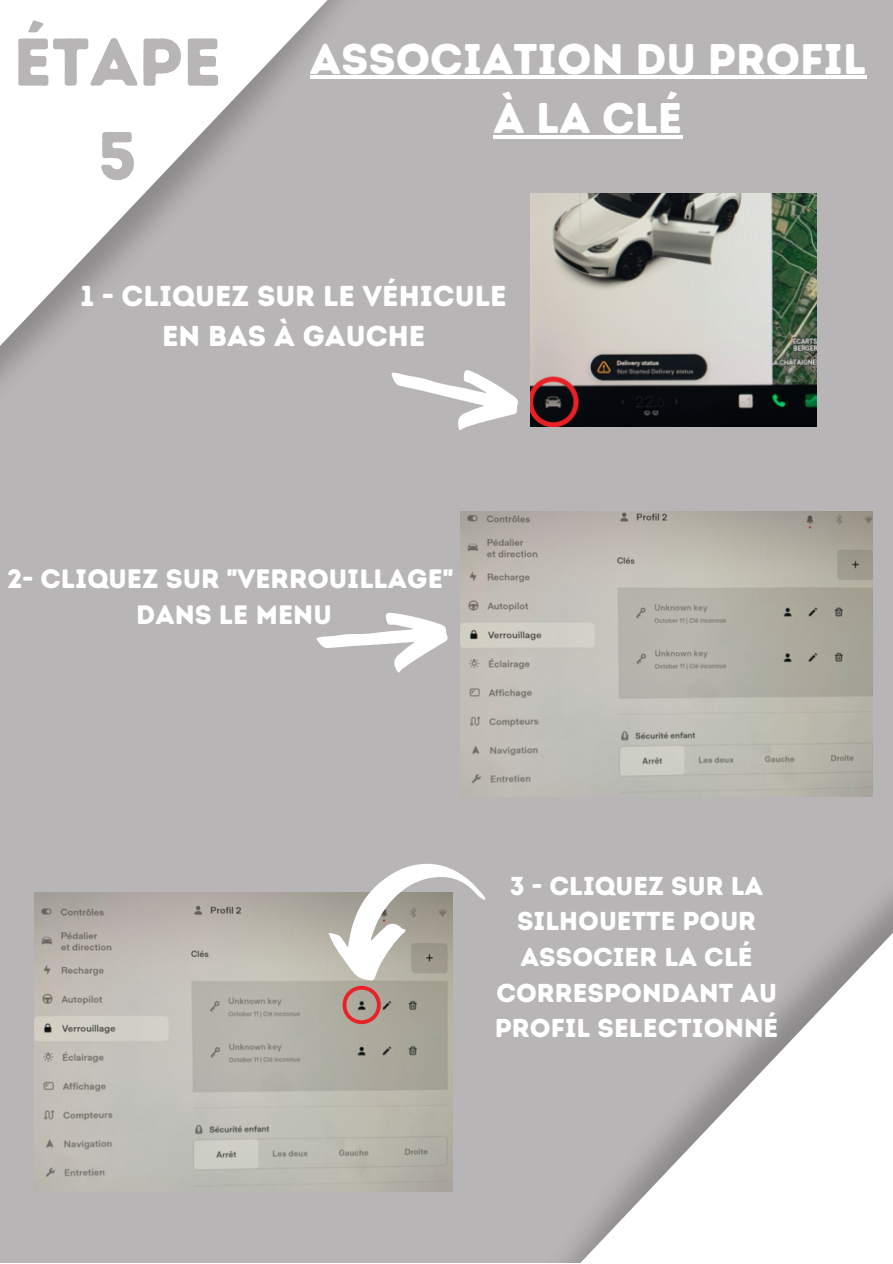
<style>
.page{position:relative;width:893px;height:1264px;background:#fff}
.page>*{position:absolute;margin:0;border:0;box-sizing:border-box;transform-origin:0 0}
.t1{font:67.35px/93.4px "Intro Rust Base";color:#b8b5b6;text-align:center}
.t2{font:42.9px/59.4px "Intro Rust Base";color:#fff;text-align:center}
.t3{font:28.8px/39.6px "Intro Rust Base";color:#fff;text-align:center}
.t4{font:26.55px/36.6px "Intro Rust Base";color:#fff;text-align:center}
.t5{font:25.95px/35.7px "Intro Rust Base";color:#fff;text-align:center}
</style>
<div class="page">
<div style="left:0;top:0;width:892px;height:1262px;background:#b8b5b6"></div>
<svg style="left:0;top:0;width:444px;height:383px"></svg>
<svg style="left:463px;top:676px;width:429px;height:586px"></svg>
<img style="left:460px;top:511px;width:412px;height:285px">
<img style="left:530px;top:194px;width:286px;height:232px">
<svg style="left:381px;top:348px;width:137px;height:82px"></svg>
<svg style="left:316px;top:612px;width:132px;height:61px"></svg>
<img style="left:35px;top:892px;width:418px;height:299px">
<svg style="left:328px;top:863px;width:157px;height:161px"></svg>
<hr style="left:310px;top:76px;width:556px;height:3px;background:#fff">
<hr style="left:493px;top:135px;width:189px;height:4px;background:#fff">
<h1 class="t1" style="left:13px;top:15px;width:209px">ÉTAPE<br>5</h1>
<h2 class="t2" style="left:310px;top:29px;width:557px">ASSOCIATION DU PROFIL<br>À LA CLÉ</h2>
<p class="t3" style="left:80px;top:276px;width:428px">1 - CLIQUEZ SUR LE VÉHICULE<br>EN BAS À GAUCHE</p>
<p class="t4" style="left:7px;top:560px;width:447px">2- CLIQUEZ SUR "VERROUILLAGE"<br>DANS LE MENU</p>
<p class="t5" style="left:495px;top:867px;width:285px">3 - CLIQUEZ SUR LA<br>SILHOUETTE POUR<br>ASSOCIER LA CLÉ<br>CORRESPONDANT AU<br>PROFIL SELECTIONNÉ</p>
</div>
